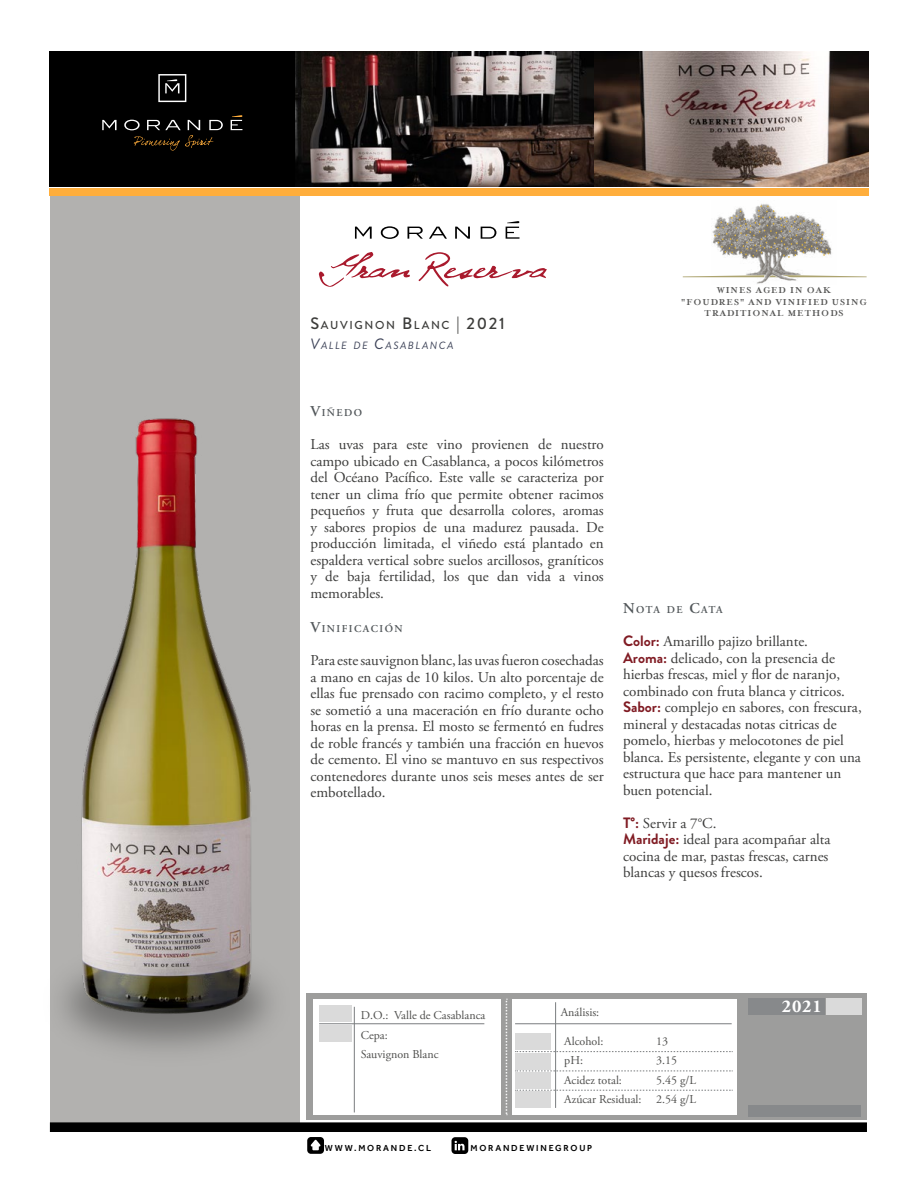
<style>
.page{position:relative;width:918px;height:1188px;background:#fff}
.page>*{position:absolute;margin:0;border:0;box-sizing:border-box;transform-origin:0 0}
.t1{font:700 18px "Adobe Garamond Pro";color:#fff}
.t2{font:15px/16.5px "Adobe Garamond Pro";color:#3c3c3b;text-align:justify}
.t3{font:12px/19.5px "Adobe Garamond Pro";color:#50504e}
.t4{font:500 11.55px "Brandon Grotesque";letter-spacing:.145em;color:#3c3c3a}
.t5{font:600 10.5px "Adobe Garamond";letter-spacing:.145em;color:#52575a}
.t6{font:italic 10.5px "Brandon Grotesque";letter-spacing:.145em;color:#3c4257}
.t7{font:700 10.05px/11.7px "Mrs Eaves";letter-spacing:.1em;color:#575756;text-align:center}
.t8{font:500 9px "Effra";letter-spacing:.2em;color:#000}
.s1{font-size:16.5px}
.s2{font-size:15px}
.s3{font-family:"Brandon Grotesque";font-weight:700;color:#801b23}
</style>
<div class="page">
<div style="left:50px;top:195px;width:250px;height:927px;background:#b2b1af"></div>
<div style="left:49px;top:188px;width:820px;height:7px;background:#ffae3c"></div>
<img style="left:295px;top:51px;width:574px;height:135px">
<div style="left:50px;top:51px;width:245px;height:135px;background:#000"></div>
<svg style="left:102px;top:120px;width:15px;height:10px"></svg>
<svg style="left:231px;top:115px;width:11px;height:15px"></svg>
<svg style="left:124px;top:120px;width:99px;height:31px"></svg>
<svg style="left:158px;top:74px;width:28px;height:28px"></svg>
<svg style="left:319px;top:252px;width:228px;height:35px"></svg>
<svg style="left:355px;top:221px;width:165px;height:18px"></svg>
<img style="left:711px;top:203px;width:126px;height:81px">
<svg style="left:683px;top:274px;width:184px;height:3px"></svg>
<svg style="left:714px;top:205px;width:115px;height:53px"></svg>
<div style="left:307px;top:1137px;width:17px;height:17px;background:#000;border-radius:4px"></div>
<svg style="left:310px;top:1140px;width:11px;height:10px"></svg>
<div style="left:452px;top:1137px;width:16px;height:17px;background:#000;border-radius:4px"></div>
<svg style="left:455px;top:1141px;width:10px;height:9px"></svg>
<div style="left:51px;top:1123px;width:815px;height:8px;background:#000"></div>
<div style="left:50px;top:1122px;width:817px;height:10px;border:2px solid #000"></div>
<div style="left:307px;top:993px;width:560px;height:126px;background:#9d9d9c"></div>
<div style="left:512px;top:999px;width:225px;height:115px;background:#fff"></div>
<div style="left:314px;top:999px;width:187px;height:115px;background:#fff"></div>
<hr style="left:555px;top:1002px;width:1px;height:106px;background:#7a7d7f">
<hr style="left:515px;top:1024px;width:217px;height:1px;background:#7a7d7f">
<svg style="left:515px;top:1051px;width:218px;height:1px"></svg>
<svg style="left:515px;top:1071px;width:218px;height:1px"></svg>
<svg style="left:515px;top:1090px;width:218px;height:1px"></svg>
<div style="left:515px;top:1034px;width:36px;height:16px;background:#dadada"></div>
<div style="left:319px;top:1026px;width:33px;height:16px;background:#dadada"></div>
<div style="left:319px;top:1006px;width:33px;height:16px;background:#dadada"></div>
<div style="left:515px;top:1053px;width:36px;height:16px;background:#dadada"></div>
<div style="left:515px;top:1073px;width:36px;height:16px;background:#dadada"></div>
<div style="left:515px;top:1092px;width:36px;height:16px;background:#dadada"></div>
<hr style="left:354px;top:1007px;width:1px;height:105px;background:#7a7d7f">
<hr style="left:319px;top:1024px;width:165px;height:1px;background:#7a7d7f">
<svg style="left:506px;top:999px;width:1px;height:116px"></svg>
<div style="left:826px;top:999px;width:35px;height:16px;background:#dadada"></div>
<img style="left:71px;top:418px;width:195px;height:608px">
<div style="left:748px;top:1105px;width:113px;height:12px;background:#87898b"></div>
<div style="left:748px;top:999px;width:76px;height:16px;background:#87898b"></div>
<p class="t4" style="left:310px;top:317px;width:196px"><span class="s1">S</span>AUVIGNON <span class="s1">B</span>LANC <span class="s1">| 2021</span></p>
<p class="t6" style="left:310px;top:339px;width:145px"><span class="s2">V</span>ALLE DE <span class="s2">C</span>ASABLANCA</p>
<p class="t7" style="left:681px;top:284px;width:187px">WINES AGED IN OAK<br>"FOUDRES" AND VINIFIED USING<br>TRADITIONAL METHODS</p>
<p class="t5" style="left:310px;top:407px;width:53px"><span class="s2">V</span>IÑEDO</p>
<p class="t2" style="left:310px;top:437px;width:295px">Las uvas para este vino provienen de nuestro campo ubicado en Casablanca, a pocos kilómetros del Océano Pacífico. Este valle se caracteriza por tener un clima frío que permite obtener racimos pequeños y fruta que desarrolla colores, aromas y sabores propios de una madurez pausada. De producción limitada, el viñedo está plantado en espaldera vertical sobre suelos arcillosos, graníticos y de baja fertilidad, los que dan vida a vinos memorables.</p>
<p class="t5" style="left:310px;top:623px;width:94px"><span class="s2">V</span>INIFICACIÓN</p>
<p class="t2" style="left:310px;top:653px;width:295px">Para este sauvignon blanc, las uvas fueron cosechadas a mano en cajas de 10 kilos. Un alto porcentaje de ellas fue prensado con racimo completo, y el resto se sometió a una maceración en frío durante ocho horas en la prensa. El mosto se fermentó en fudres de roble francés y también una fracción en huevos de cemento. El vino se mantuvo en sus respectivos contenedores durante unos seis meses antes de ser embotellado.</p>
<p class="t5" style="left:623px;top:604px;width:101px"><span class="s2">N</span>OTA DE <span class="s2">C</span>ATA</p>
<p class="t2" style="left:623px;top:634px;width:240px;text-align:left"><span class="s3">Color:</span> Amarillo pajizo brillante.<br><span class="s3">Aroma:</span> delicado, con la presencia de hierbas frescas, miel y flor de naranjo, combinado con fruta blanca y citricos.<br><span class="s3">Sabor:</span> complejo en sabores, con frescura, mineral y destacadas notas citricas de pomelo, hierbas y melocotones de piel blanca. Es persistente, elegante y con una estructura que hace para mantener un buen potencial.</p>
<p class="t2" style="left:623px;top:815px;width:209px;text-align:left"><span class="s3">T°:</span> Servir a 7°C.<br><span class="s3">Maridaje:</span> ideal para acompañar alta cocina de mar, pastas frescas, carnes blancas y quesos frescos.</p>
<p class="t3" style="left:394px;top:1006px;width:93px">Valle de Casablanca</p>
<p class="t3" style="left:561px;top:1003px;width:40px">Análisis:</p>
<p class="t3" style="left:361px;top:1006px;width:29px">D.O.:</p>
<p class="t1" style="left:782px;top:996px;width:42px">2021</p>
<p class="t3" style="left:361px;top:1025px;width:29px">Cepa:</p>
<p class="t3" style="left:361px;top:1045px;width:79px">Sauvignon Blanc</p>
<p class="t3" style="left:564px;top:1032px;width:79px">Alcohol:<br>pH:<br>Acidez total:<br>Azúcar Residual:</p>
<p class="t8" style="left:325px;top:1142px;width:108px">WWW.MORANDE.CL</p>
<p class="t8" style="left:471px;top:1142px;width:123px">MORANDEWINEGROUP</p>
<p class="t3" style="left:656px;top:1032px;width:41px">13<br>3.15<br>5.45 g/L<br>2.54 g/L</p>
</div>
